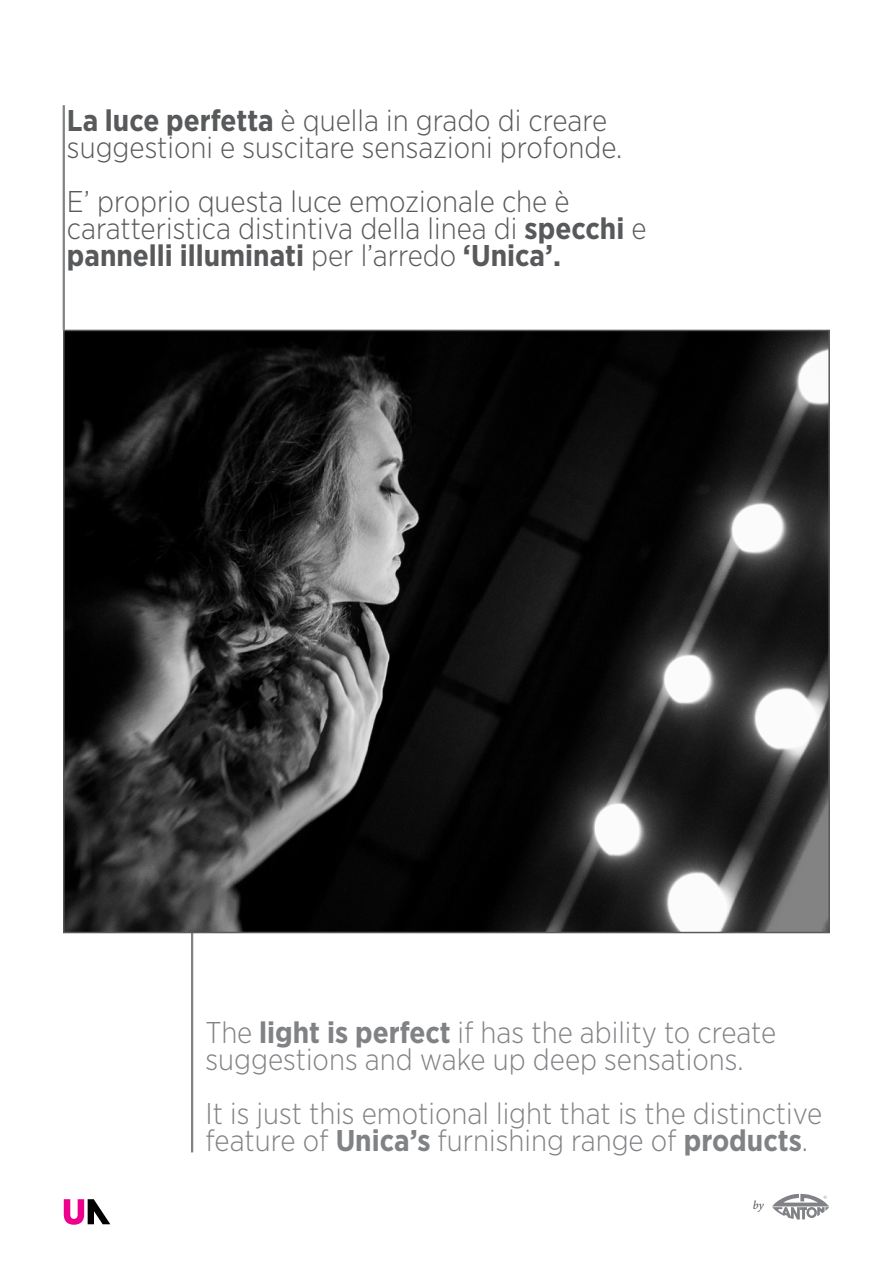
<style>
.page{position:relative;width:893px;height:1263px;background:#fff}
.page>*{position:absolute;margin:0;border:0;box-sizing:border-box;transform-origin:0 0}
.t1{font:300 30px/27px "Gotham Narrow";color:#58595b}
.t2{font:300 30px/27px "Gotham Narrow";color:#808285}
.t3{font:italic 12px "Minion Pro";color:#4d4d4f}
.s1{font-weight:700}
</style>
<div class="page">
<hr style="left:63px;top:105px;width:2px;height:225px;background:#808285">
<hr style="left:191px;top:932px;width:2px;height:220px;background:#808285">
<svg style="left:64px;top:1199px;width:46px;height:26px"></svg>
<svg style="left:772px;top:1193px;width:57px;height:26px"></svg>
<img style="left:66px;top:333px;width:761px;height:597px">
<p class="t1" style="left:67px;top:107px;width:557px"><span class="s1">La luce perfetta</span> è quella in grado di creare suggestioni e suscitare sensazioni profonde.</p>
<p class="t1" style="left:67px;top:188px;width:581px">E’ proprio questa luce emozionale che è caratteristica distintiva della linea di <span class="s1">specchi</span> e <span class="s1">pannelli illuminati</span> per l’arredo <span class="s1">‘Unica’.</span></p>
<p class="t2" style="left:206px;top:1018px;width:572px">The <span class="s1">light is perfect</span> if has the ability to create suggestions and wake up deep sensations.</p>
<p class="t2" style="left:206px;top:1099px;width:618px">It is just this emotional light that is the distinctive feature of <span class="s1">Unica’s</span> furnishing range of <span class="s1">products</span>.</p>
<p class="t3" style="left:753px;top:1197px;width:12px">by</p>
</div>
